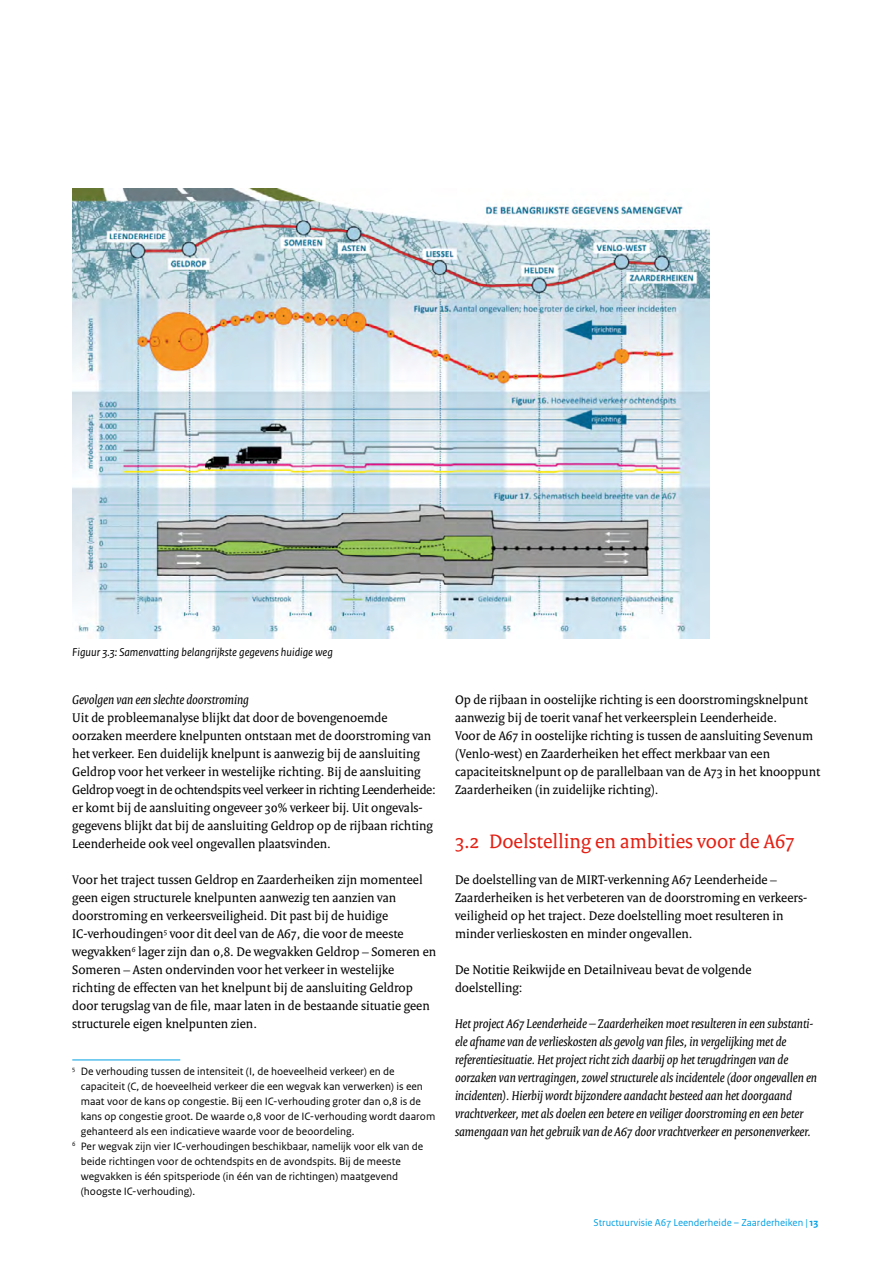
<style>
.page{position:relative;width:893px;height:1263px;background:#fff}
.page>*{position:absolute;margin:0;border:0;box-sizing:border-box;transform-origin:0 0}
.t1{font:21px "Rijksoverheid Serif";color:#e41f13}
.t2{font:13.5px/18px "Rijksoverheid Serif";color:#000}
.t3{font:italic 13.5px/18px "Rijksoverheid Serif";color:#000}
.t4{font:italic 12px "Rijksoverheid Sans Text";color:#000}
.t5{font:11.25px "Rijksoverheid Sans Text";color:#000}
.t6{font:10.5px "Rijksoverheid Sans Text";color:#009fe3}
.s1{font-weight:700}
</style>
<div class="page">
<hr style="left:72px;top:1059px;width:108px;height:1px;background:#009fe3">
<img style="left:72px;top:188px;width:637px;height:451px">
<p class="t4" style="left:72px;top:645px;width:262px">Figuur 3.3: Samenvatting belangrijkste gegevens huidige weg</p>
<p class="t3" style="left:72px;top:690px;width:178px">Gevolgen van een slechte doorstroming</p>
<p class="t2" style="left:72px;top:708px;width:365px">Uit de probleemanalyse blijkt dat door de bovengenoemde oorzaken meerdere knelpunten ontstaan met de doorstroming van het verkeer. Een duidelijk knelpunt is aanwezig bij de aansluiting Geldrop voor het verkeer in westelijke richting. Bij de aansluiting Geldrop voegt in de ochtendspits veel verkeer in richting Leenderheide: er komt bij de aansluiting ongeveer 30% verkeer bij. Uit ongevals&shy;gegevens blijkt dat bij de aansluiting Geldrop op de rijbaan richting Leenderheide ook veel ongevallen plaatsvinden.</p>
<p class="t2" style="left:72px;top:870px;width:365px">Voor het traject tussen Geldrop en Zaarderheiken zijn momenteel geen eigen structurele knelpunten aanwezig ten aanzien van doorstroming en verkeersveiligheid. Dit past bij de huidige IC-verhoudingen<sup>5</sup> voor dit deel van de A67, die voor de meeste wegvakken<sup>6</sup> lager zijn dan 0,8. De wegvakken Geldrop – Someren en Someren – Asten ondervinden voor het verkeer in westelijke richting de effecten van het knelpunt bij de aansluiting Geldrop door terugslag van de file, maar laten in de bestaande situatie geen structurele eigen knelpunten zien.</p>
<p class="t5" style="left:72px;top:1065px;width:324px"><sup>5</sup> De verhouding tussen de intensiteit (I, de hoeveelheid verkeer) en de</p>
<p class="t5" style="left:81px;top:1080px;width:344px">capaciteit (C, de hoeveelheid verkeer die een wegvak kan verwerken) is een</p>
<p class="t5" style="left:81px;top:1095px;width:342px">maat voor de kans op congestie. Bij een IC-verhouding groter dan 0,8 is de</p>
<p class="t5" style="left:81px;top:1110px;width:356px">kans op congestie groot. De waarde 0,8 voor de IC-verhouding wordt daarom</p>
<p class="t5" style="left:81px;top:1125px;width:275px">gehanteerd als een indicatieve waarde voor de beoordeling.</p>
<p class="t5" style="left:72px;top:1140px;width:352px"><sup>6</sup> Per wegvak zijn vier IC-verhoudingen beschikbaar, namelijk voor elk van de</p>
<p class="t5" style="left:81px;top:1155px;width:322px">beide richtingen voor de ochtendspits en de avondspits. Bij de meeste</p>
<p class="t5" style="left:81px;top:1170px;width:319px">wegvakken is één spitsperiode (in één van de richtingen) maatgevend</p>
<p class="t5" style="left:81px;top:1185px;width:116px">(hoogste IC-verhouding).</p>
<p class="t2" style="left:455px;top:690px;width:367px">Op de rijbaan in oostelijke richting is een doorstromingsknelpunt aanwezig bij de toerit vanaf het verkeersplein Leenderheide.<br>Voor de A67 in oostelijke richting is tussen de aansluiting Sevenum (Venlo-west) en Zaarderheiken het effect merkbaar van een capaciteitsknelpunt op de parallelbaan van de A73 in het knooppunt Zaarderheiken (in zuidelijke richting).</p>
<h1 class="t1" style="left:455px;top:829px;width:341px">3.2 Doelstelling en ambities voor de A67</h1>
<p class="t2" style="left:455px;top:870px;width:354px">De doelstelling van de MIRT-verkenning A67 Leenderheide – Zaarderheiken is het verbeteren van de doorstroming en verkeers&shy;veiligheid op het traject. Deze doelstelling moet resulteren in minder verlieskosten en minder ongevallen.</p>
<p class="t2" style="left:455px;top:960px;width:298px">De Notitie Reikwijde en Detailniveau bevat de volgende doelstelling:</p>
<p class="t3" style="left:455px;top:1014px;width:364px">Het project A67 Leenderheide – Zaarderheiken moet resulteren in een substanti&shy;ële afname van de verlieskosten als gevolg van files, in vergelijking met de referentiesituatie. Het project richt zich daarbij op het terugdringen van de oorzaken van vertragingen, zowel structurele als incidentele (door ongevallen en incidenten). Hierbij wordt bijzondere aandacht besteed aan het doorgaand vrachtverkeer, met als doelen een betere en veiliger doorstroming en een beter samengaan van het gebruik van de A67 door vrachtverkeer en personenverkeer.</p>
<p class="t6" style="left:593px;top:1216px;width:227px">Structuurvisie A67 Leenderheide – Zaarderheiken | <span class="s1">13</span></p>
</div>
